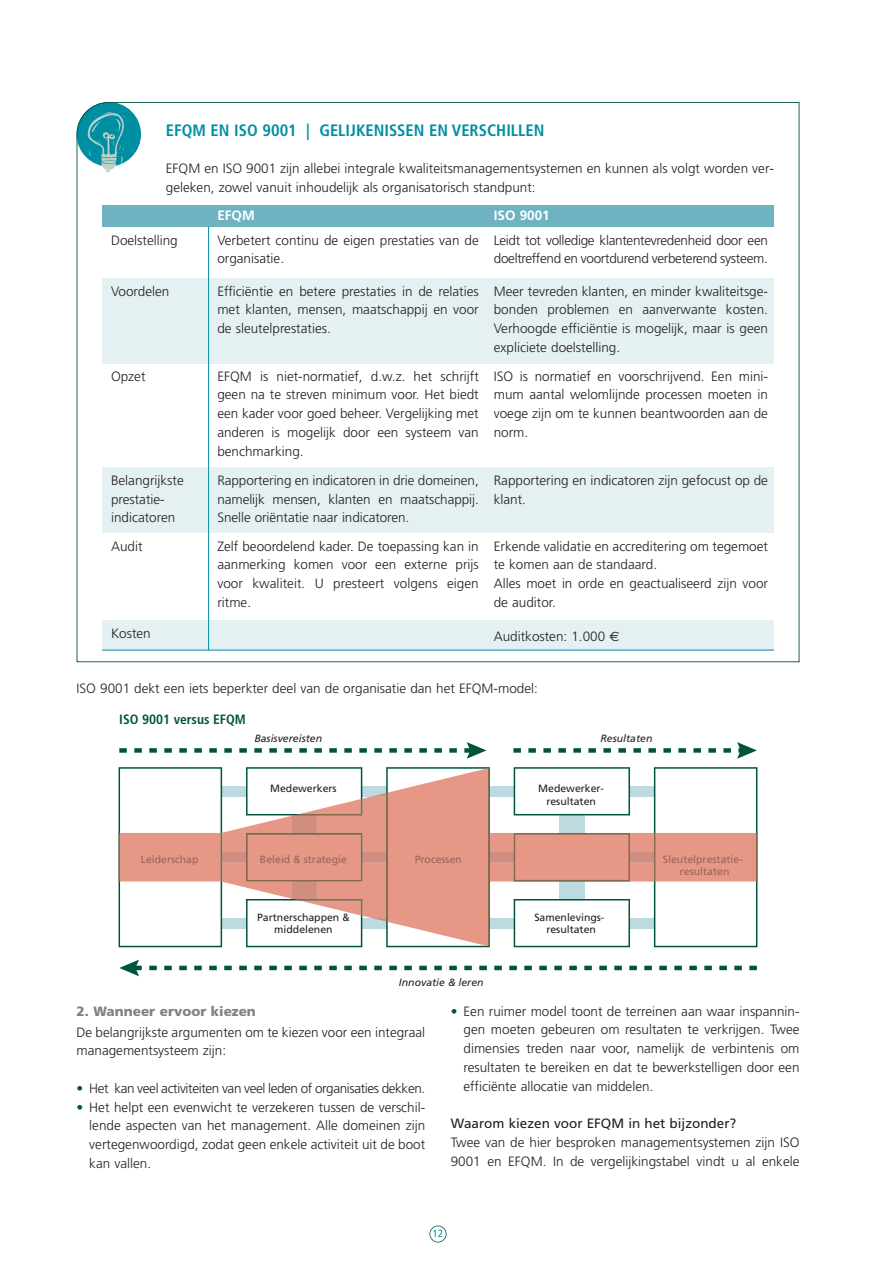
<style>
.page{position:relative;width:893px;height:1263px;background:#fff}
.page>*{position:absolute;margin:0;border:0;box-sizing:border-box;transform-origin:0 0}
.t1{font:700 condensed 16.5px "Frutiger";color:#008ea3}
.t2{font:300 13.5px/18.8px "Frutiger";color:#231f20;text-align:justify}
.t3{font:300 13.5px/18.8px "Frutiger";letter-spacing:-.02em;color:#231f20}
.t4{font:300 13.5px "Frutiger";letter-spacing:-.03em;color:#231f20}
.t5{font:13.5px "Frutiger";color:#231f20}
.t6{font:900 13.5px "Frutiger";color:#808284}
.t7{font:700 condensed 13.5px "Frutiger";color:#00543d}
.t8{font:700 13.5px "Frutiger";color:#fff}
.t9{font:10.5px/12.6px "Frutiger";color:#231f20;text-align:center}
.t10{font:10.5px/12.6px "Frutiger";color:#99645a;text-align:center}
.t11{font:italic 10.5px "Frutiger";color:#231f20}
.t12{font:condensed 10.5px "Frutiger";color:#008ea3}
.s1{font-family:"Euro Sans";font-weight:400}
.s2{color:#00543d}
</style>
<div class="page">
<div style="left:429px;top:1226px;width:17px;height:17px;border:2px solid #00543d;border-radius:50%"></div>
<svg style="left:77px;top:102px;width:722px;height:560px"></svg>
<div style="left:102px;top:206px;width:383px;height:21px;background:#6fb3c2"></div>
<div style="left:485px;top:206px;width:289px;height:21px;background:#6fb3c2"></div>
<div style="left:102px;top:278px;width:106px;height:85px;background:#e5f0f2"></div>
<div style="left:208px;top:278px;width:277px;height:85px;background:#e5f0f2"></div>
<div style="left:485px;top:278px;width:289px;height:85px;background:#e5f0f2"></div>
<div style="left:102px;top:467px;width:106px;height:66px;background:#e5f0f2"></div>
<div style="left:208px;top:467px;width:277px;height:66px;background:#e5f0f2"></div>
<div style="left:485px;top:467px;width:289px;height:66px;background:#e5f0f2"></div>
<div style="left:102px;top:620px;width:106px;height:30px;background:#e5f0f2"></div>
<div style="left:208px;top:620px;width:566px;height:30px;background:#e5f0f2"></div>
<svg style="left:119px;top:742px;width:367px;height:17px"></svg>
<svg style="left:119px;top:960px;width:638px;height:16px"></svg>
<svg style="left:513px;top:742px;width:244px;height:17px"></svg>
<svg style="left:119px;top:767px;width:638px;height:180px"></svg>
<div style="left:681px;top:867px;width:48px;height:8px;background:#e79786"></div>
<div style="left:261px;top:855px;width:85px;height:10px;background:#e79786"></div>
<hr style="left:208px;top:227px;width:1px;height:423px;background:#008ea3">
<hr style="left:102px;top:650px;width:672px;height:1px;background:#008ea3">
<p class="t1" style="left:166px;top:123px;width:380px">EFQM EN ISO 9001 | GELIJKENISSEN EN VERSCHILLEN</p>
<p class="t2" style="left:166px;top:160px;width:610px">EFQM en ISO 9001 zijn allebei integrale kwaliteitsmanagementsystemen en kunnen als volgt worden ver&shy;geleken, zowel vanuit inhoudelijk als organisatorisch standpunt:</p>
<p class="t8" style="left:217px;top:210px;width:39px">EFQM</p>
<p class="t8" style="left:494px;top:210px;width:57px">ISO 9001</p>
<p class="t2" style="left:111px;top:232px;width:68px">Doelstelling</p>
<p class="t2" style="left:217px;top:232px;width:263px">Verbetert continu de eigen prestaties van de organisatie.</p>
<p class="t3" style="left:494px;top:232px;width:276px">Leidt tot volledige klantentevredenheid door een doeltreffend en voortdurend verbeterend systeem.</p>
<p class="t2" style="left:111px;top:283px;width:60px">Voordelen</p>
<p class="t2" style="left:217px;top:283px;width:263px">Efficiëntie en betere prestaties in de relaties met klanten, mensen, maatschappij en voor de sleutelprestaties.</p>
<p class="t2" style="left:494px;top:283px;width:276px">Meer tevreden klanten, en minder kwaliteitsge&shy;bonden problemen en aanverwante kosten.<br>Verhoogde efficiëntie is mogelijk, maar is geen expliciete doelstelling.</p>
<p class="t2" style="left:111px;top:368px;width:36px">Opzet</p>
<p class="t2" style="left:217px;top:368px;width:263px">EFQM is niet-normatief, d.w.z. het schrijft geen na te streven minimum voor. Het biedt een kader voor goed beheer. Vergelijking met anderen is mogelijk door een systeem van benchmarking.</p>
<p class="t2" style="left:494px;top:368px;width:276px">ISO is normatief en voorschrijvend. Een mini&shy;mum aantal welomlijnde processen moeten in voege zijn om te kunnen beantwoorden aan de norm.</p>
<p class="t2" style="left:111px;top:472px;width:74px;text-align:left">Belangrijkste prestatie&shy;indicatoren</p>
<p class="t2" style="left:217px;top:472px;width:263px">Rapportering en indicatoren in drie domeinen, namelijk mensen, klanten en maatschappij.<br>Snelle oriëntatie naar indicatoren.</p>
<p class="t2" style="left:494px;top:472px;width:276px">Rapportering en indicatoren zijn gefocust op de klant.</p>
<p class="t2" style="left:111px;top:538px;width:33px">Audit</p>
<p class="t2" style="left:217px;top:538px;width:263px">Zelf beoordelend kader. De toepassing kan in aanmerking komen voor een externe prijs voor kwaliteit. U presteert volgens eigen ritme.</p>
<p class="t2" style="left:494px;top:538px;width:276px;text-align:left">Erkende validatie en accreditering om tegemoet te komen aan de standaard.<br>Alles moet in orde en geactualiseerd zijn voor de auditor.</p>
<p class="t2" style="left:111px;top:625px;width:41px">Kosten</p>
<p class="t2" style="left:494px;top:628px;width:127px">Auditkosten: 1.000 <span class="s1">€</span></p>
<p class="t2" style="left:77px;top:680px;width:463px">ISO 9001 dekt een iets beperkter deel van de organisatie dan het EFQM-model:</p>
<p class="t7" style="left:119px;top:714px;width:128px">ISO 9001 versus EFQM</p>
<p class="t11" style="left:254px;top:734px;width:69px">Basisvereisten</p>
<p class="t11" style="left:600px;top:734px;width:53px">Resultaten</p>
<p class="t9" style="left:270px;top:783px;width:68px">Medewerkers</p>
<p class="t9" style="left:538px;top:783px;width:67px">Medewerker&shy;resultaten</p>
<p class="t10" style="left:141px;top:854px;width:59px">Leiderschap</p>
<p class="t10" style="left:415px;top:854px;width:49px">Processen</p>
<p class="t10" style="left:663px;top:854px;width:81px">Sleutelprestatie&shy;resultaten</p>
<p class="t10" style="left:260px;top:854px;width:88px">Beleid &amp; strategie</p>
<p class="t9" style="left:257px;top:911px;width:94px">Partnerschappen &amp; middelenen</p>
<p class="t11" style="left:399px;top:978px;width:86px">Innovatie &amp; leren</p>
<p class="t9" style="left:534px;top:911px;width:72px">Samenlevings&shy;resultaten</p>
<p class="t6" style="left:77px;top:1006px;width:181px">2. Wanneer ervoor kiezen</p>
<p class="t2" style="left:77px;top:1023px;width:350px">De belangrijkste argumenten om te kiezen voor een integraal managementsysteem zijn:</p>
<p class="t4" style="left:77px;top:1083px;width:350px"><span class="s2">•</span> Het kan veel activiteiten van veel leden of organisaties dekken.</p>
<p class="t2" style="left:89px;top:1098px;width:337px;text-indent:-13px"><span class="s2">•</span> Het helpt een evenwicht te verzekeren tussen de verschil&shy;lende aspecten van het management. Alle domeinen zijn vertegenwoordigd, zodat geen enkele activiteit uit de boot kan vallen.</p>
<p class="t2" style="left:463px;top:1003px;width:337px;text-indent:-13px"><span class="s2">•</span> Een ruimer model toont de terreinen aan waar inspannin&shy;gen moeten gebeuren om resultaten te verkrijgen. Twee dimensies treden naar voor, namelijk de verbintenis om resultaten te bereiken en dat te bewerkstelligen door een efficiënte allocatie van middelen.</p>
<p class="t5" style="left:451px;top:1118px;width:287px">Waarom kiezen voor EFQM in het bijzonder?</p>
<p class="t2" style="left:451px;top:1134px;width:350px">Twee van de hier besproken managementsystemen zijn ISO<br>9001 en EFQM. In de vergelijkingstabel vindt u al enkele</p>
<p class="t12" style="left:433px;top:1229px;width:12px">12</p>
</div>
